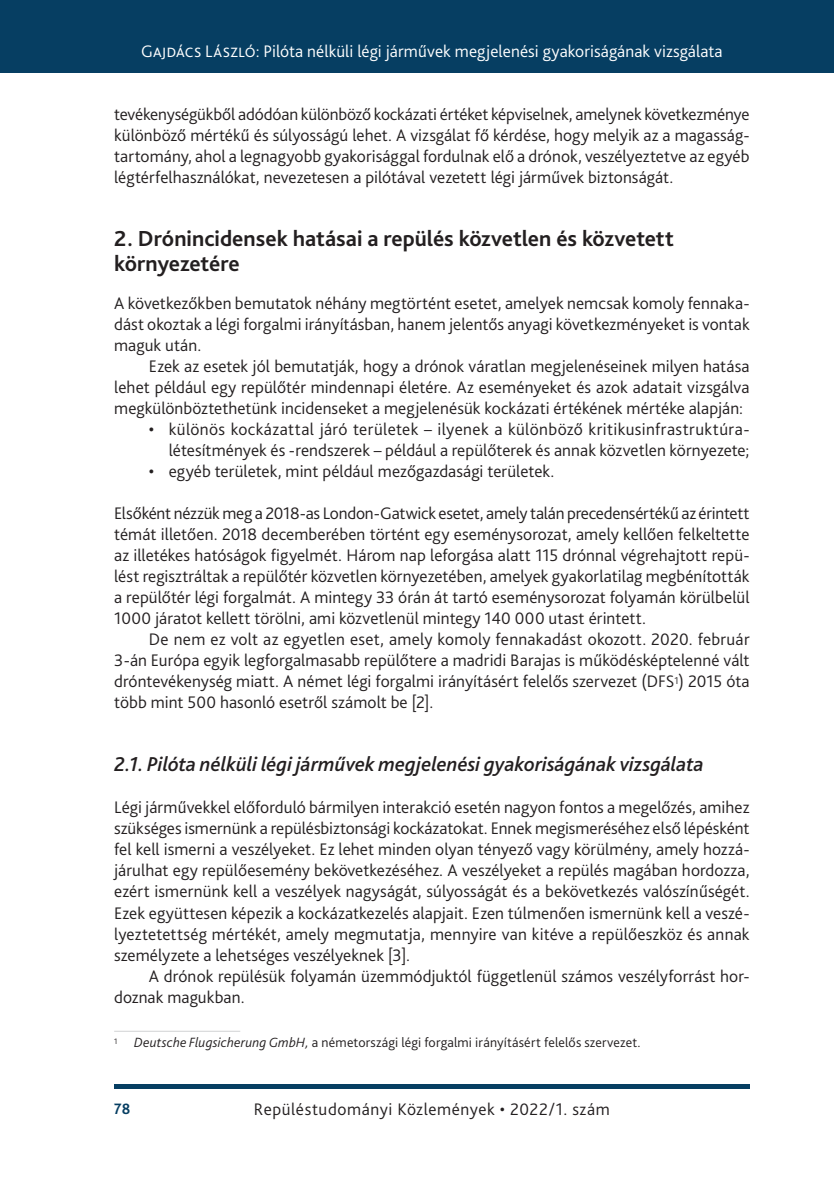
<style>
.page{position:relative;width:834px;height:1181px;background:#fff}
.page>*{position:absolute;margin:0;border:0;box-sizing:border-box;transform-origin:0 0}
._1_1__Head_bold_13{font:700 22.75px/24.5px "Bliss Pro";color:#231f20}
._1_1_1__Head_italic{font:italic 500 21px "Bliss Pro";letter-spacing:-.005em;color:#231f20}
._2__Body_1st_paragra{font:300 17.5px/21px "Bliss Pro";letter-spacing:.005em;color:#231f20;text-align:justify}
._1__Body{font:300 17.5px/21px "Bliss Pro";letter-spacing:.005em;color:#231f20;text-align:justify}
.t1{font:300 17.5px "Bliss Pro";letter-spacing:.005em;color:#fff}
._2__Body_1st_paragra-2{font:300 17.5px "Bliss Pro";letter-spacing:.03em;color:#231f20}
.t2{font:700 15.75px "Bliss Pro";color:#063e62;scale:.95 1}
.Footnote_text{font:300 14px "Bliss Pro";letter-spacing:.005em;color:#231f20}
.s1{font-weight:400}
.s2{font-style:italic}
</style>
<div class="page">
<div style="left:0;top:0;width:833px;height:73px;background:#063e62"></div>
<hr style="left:833px;top:0;width:1px;height:73px;background:#063e62">
<div style="left:114px;top:1084px;width:635px;height:5px;background:#063e62"></div>
<hr style="left:114px;top:1031px;width:126px;height:1px;background:#d1d2d4">
<p class="t1" style="left:141px;top:41px;width:583px">Gajdács László: Pilóta nélküli légi járművek megjelenési gyakoriságának vizsgálata</p>
<p class="_1__Body" style="left:114px;top:103px;width:636px">tevékenységükből adódóan különböző kockázati értéket képviselnek, amelynek következménye különböző mértékű és súlyosságú lehet. A vizsgálat fő kérdése, hogy melyik az a magasság&shy;tartomány, ahol a legnagyobb gyakorisággal fordulnak elő a drónok, veszélyeztetve az egyéb légtérfelhasználókat, nevezetesen a pilótával vezetett légi járművek biztonságát.</p>
<p class="_1_1__Head_bold_13" style="left:114px;top:226px;width:561px">2. Drónincidensek hatásai a repülés közvetlen és közvetett környezetére</p>
<p class="_2__Body_1st_paragra" style="left:114px;top:292px;width:637px">A következőkben bemutatok néhány megtörtént esetet, amelyek nemcsak komoly fennaka&shy;dást okoztak a légi forgalmi irányításban, hanem jelentős anyagi következményeket is vontak maguk után.</p>
<p class="_1__Body" style="left:114px;top:355px;width:636px;text-indent:35px">Ezek az esetek jól bemutatják, hogy a drónok váratlan megjelenéseinek milyen hatása lehet például egy repülőtér mindennapi életére. Az eseményeket és azok adatait vizsgálva megkülönböztethetünk incidenseket a megjelenésük kockázati értékének mértéke alapján:</p>
<p class="_2__Body_1st_paragra" style="left:149px;top:418px;width:602px;text-align:right"><span class="s1">•</span> különös kockázattal járó területek – ilyenek a különböző kritikusinfrastruktúra&shy;létesítmények és -rendszerek – például a repülőterek és annak közvetlen környezete;</p>
<p class="_2__Body_1st_paragra" style="left:149px;top:460px;width:407px"><span class="s1">•</span> egyéb területek, mint például mezőgazdasági területek.</p>
<p class="_2__Body_1st_paragra" style="left:114px;top:502px;width:636px">Elsőként nézzük meg a -2018-as London-Gatwick esetet, amely talán precedensértékű az érintett témát illetően. 2018 decemberében történt egy eseménysorozat, amely kellően felkeltette az illetékes hatóságok figyelmét. Három nap leforgása alatt 115 drónnal végrehajtott repü&shy;lést regisztráltak a repülőtér közvetlen környezetében, amelyek gyakorlatilag megbénították a repülőtér légi forgalmát. A mintegy 33 órán át tartó eseménysorozat folyamán körülbelül 1000 járatot kellett törölni, ami közvetlenül mintegy 140 000 utast érintett.</p>
<p class="_1__Body" style="left:114px;top:628px;width:636px;text-indent:35px">De nem ez volt az egyetlen eset, amely komoly fennakadást okozott. 2020. február 3-án Európa egyik legforgalmasabb repülőtere a madridi Barajas is működésképtelenné vált dróntevékenység miatt. A német légi forgalmi irányításért felelős szervezet (DFS<sup>1</sup>) 2015 óta több mint 500 hasonló esetről számolt be [2].</p>
<p class="_1_1_1__Head_italic" style="left:114px;top:751px;width:591px">2.1. Pilóta nélküli légi járművek megjelenési gyakoriságának vizsgálata</p>
<p class="_2__Body_1st_paragra" style="left:114px;top:796px;width:637px">Légi járművekkel előforduló bármilyen interakció esetén nagyon fontos a megelőzés, amihez szükséges ismernünk a repülésbiztonsági kockázatokat. Ennek megismeréséhez első lépésként fel kell ismerni a veszélyeket. Ez lehet minden olyan tényező vagy körülmény, amely hozzá&shy;járulhat egy repülőesemény bekövetkezéséhez. A veszélyeket a repülés magában hordozza, ezért ismernünk kell a veszélyek nagyságát, súlyosságát és a bekövetkezés valószínűségét.<br>Ezek együttesen képezik a kockázatkezelés alapjait. Ezen túlmenően ismernünk kell a veszé&shy;lyeztetettség mértékét, amely megmutatja, mennyire van kitéve a repülőeszköz és annak személyzete a lehetséges veszélyeknek [3].</p>
<p class="_1__Body" style="left:114px;top:964px;width:636px;text-indent:35px">A drónok repülésük folyamán üzemmódjuktól függetlenül számos veszélyforrást hor&shy;doznak magukban.</p>
<p class="Footnote_text" style="left:114px;top:1033px;width:528px"><sup>1</sup> <span class="s2">Deutsche Flugsicherung GmbH,</span> a németországi légi forgalmi irányításért felelős szervezet.</p>
<p class="t2" style="left:114px;top:1099px;width:18px">78</p>
<p class="_2__Body_1st_paragra-2" style="left:254px;top:1098px;width:357px">Repüléstudományi Közlemények • 2022/1. szám</p>
</div>
